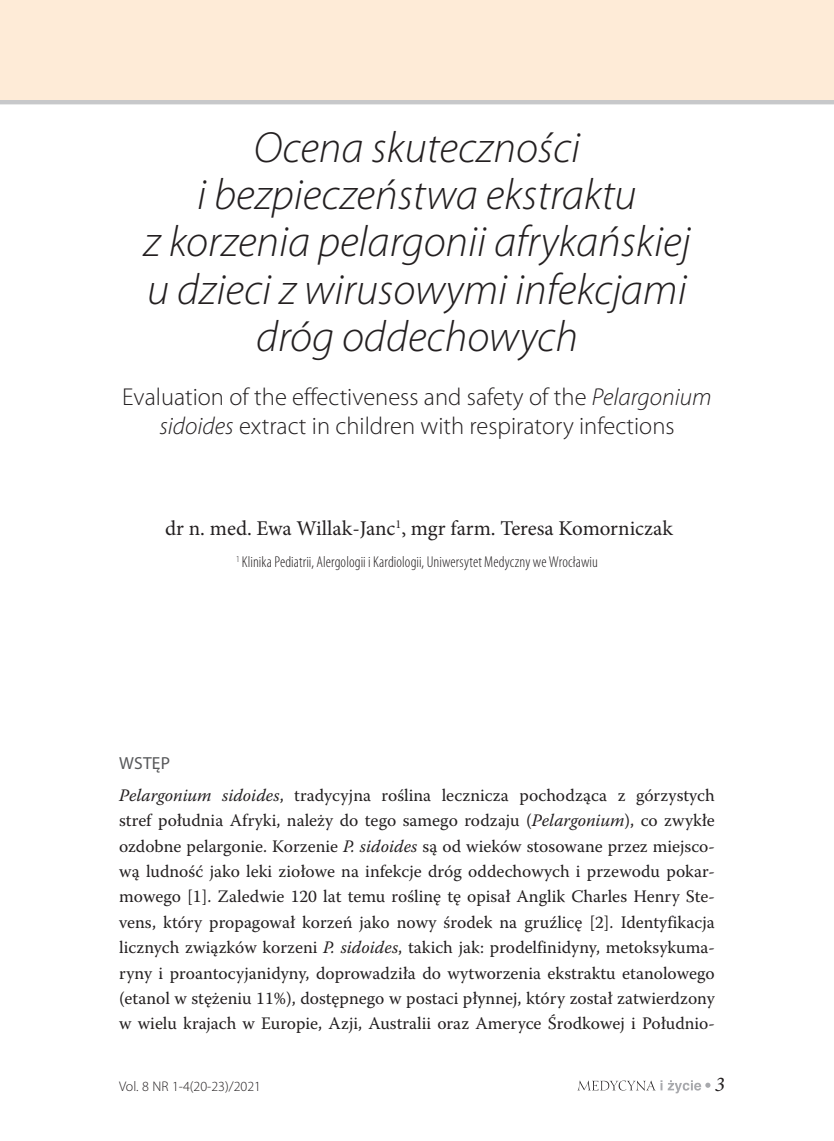
<style>
.page{position:relative;width:834px;height:1141px;background:#fff}
.page>*{position:absolute;margin:0;border:0;box-sizing:border-box;transform-origin:0 0}
.t1{font:italic 300 43.75px/47.2px "Myriad Pro";color:#231f20;text-align:center}
.t2{font:300 24.5px/29.4px "Myriad Pro";color:#231f20;text-align:center}
.t3{font:21px "Minion Pro";color:#231f20}
.t4{font:italic 21px "Minion Pro";color:#231f20}
.t5{font:17.5px/25.4px "Warnock Pro";color:#231f20;text-align:justify}
.t6{font:17.5px "Myriad Pro";letter-spacing:.01em;color:#57585a}
.t7{font:300 condensed 15.75px "Myriad Pro";letter-spacing:.005em;color:#231f20}
.t8{font:300 14px "Myriad Pro";color:#231f20}
.s1{font-style:italic}
</style>
<div class="page">
<svg style="left:577px;top:1080px;width:133px;height:13px"></svg>
<div style="left:0;top:99px;width:833px;height:5px;background:#c7c8ca"></div>
<div style="left:0;top:0;width:833px;height:99px;background:#feebd7"></div>
<h1 class="t1" style="left:143px;top:123px;width:548px">Ocena skuteczności<br>i bezpieczeństwa ekstraktu<br>z korzenia pelargonii afrykańskiej u dzieci z wirusowymi infekcjami dróg oddechowych</h1>
<h2 class="t2" style="left:122px;top:382px;width:590px">Evaluation of the effectiveness and safety of the <span class="s1">Pelargonium sidoides</span> extract in children with respiratory infections</h2>
<p class="t3" style="left:165px;top:514px;width:509px">dr n. med. Ewa Willak-Janc<sup>1</sup>, mgr farm. Teresa Komorniczak</p>
<p class="t7" style="left:236px;top:552px;width:363px"><sup>1</sup> Klinika Pediatrii, Alergologii i Kardiologii, Uniwersytet Medyczny we Wrocławiu</p>
<p class="t6" style="left:119px;top:752px;width:52px">Wstęp</p>
<p class="t5" style="left:119px;top:782px;width:597px"><span class="s1">Pelargonium sidoides</span>, tradycyjna roślina lecznicza pochodząca z górzystych stref południa Afryki, należy do tego samego rodzaju (<span class="s1">Pelargonium</span>), co zwykłe ozdobne pelargonie. Korzenie <span class="s1">P. sidoides</span> są od wieków stosowane przez miejsco&shy;wą ludność jako leki ziołowe na infekcje dróg oddechowych i przewodu pokar&shy;mowego [1]. Zaledwie 120 lat temu roślinę tę opisał Anglik Charles Henry Ste&shy;vens, który propagował korzeń jako nowy środek na gruźlicę [2]. Identyfikacja licznych związków korzeni <span class="s1">P. sidoides</span>, takich jak: prodelfinidyny, metoksykuma&shy;ryny i proantocyjanidyny, doprowadziła do wytworzenia ekstraktu etanolowego (etanol w stężeniu 11%), dostępnego w postaci płynnej, który został zatwierdzony w wielu krajach w Europie, Azji, Australii oraz Ameryce Środkowej i Południo-</p>
<p class="t8" style="left:119px;top:1078px;width:143px">Vol. 8 NR 1-4(20-23)/2021</p>
<p class="t4" style="left:714px;top:1070px;width:12px">3</p>
</div>
